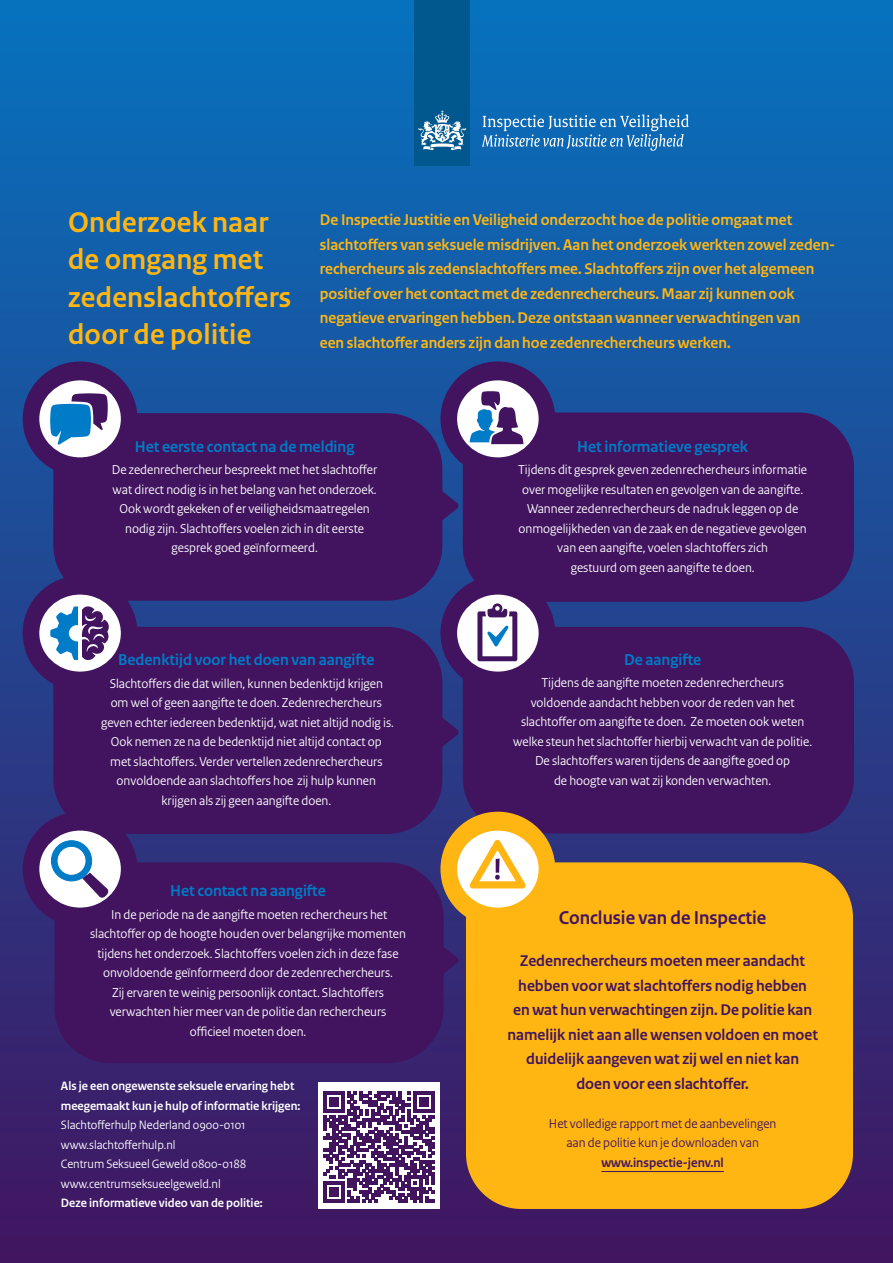
<style>
.page{position:relative;width:893px;height:1263px;background:#fff}
.page>*{position:absolute;margin:0;border:0;box-sizing:border-box;transform-origin:0 0}
.t1{font:700 30px "Rijksoverheid Sans Heading";letter-spacing:.01em;color:#ffb612}
.t2{font:700 19.5px "Rijksoverheid Sans Heading";color:#42145f}
.t3{font:700 16.5px "Rijksoverheid Sans Heading";color:#007bc7}
.t4{font:700 16.35px/24.5px "Rijksoverheid Sans Heading";color:#ffb612}
.t5{font:700 16.35px "Rijksoverheid Sans Heading";color:#42145f}
.t6{font:13.5px/19.5px "Rijksoverheid Sans Heading";color:#fff;text-align:center}
.t7{font:13.5px "Rijksoverheid Sans Heading";color:#42145f}
.t8{font:700 13.5px "Rijksoverheid Sans Heading";color:#42145f}
.t9{font:12.75px "Rijksoverheid Sans Heading";color:#fff}
.t10{font:700 12.75px/19.5px "Rijksoverheid Sans Heading";color:#fff}
</style>
<div class="page">
<div style="left:0;top:0;width:893px;height:1263px;background:linear-gradient(to bottom,#0672be,#421560)"></div>
<div style="left:415px;top:0;width:55px;height:166px;background:#00588e"></div>
<svg style="left:418px;top:110px;width:48px;height:41px"></svg>
<svg style="left:482px;top:115px;width:207px;height:36px;background:#3984c2"></svg>
<div style="left:53px;top:413px;width:389px;height:188px;background:#42145f;border-radius:55px"></div>
<div style="left:463px;top:412px;width:391px;height:190px;background:#42145f;border-radius:55px"></div>
<div style="left:463px;top:627px;width:391px;height:206px;background:#42145f;border-radius:55px"></div>
<div style="left:55px;top:862px;width:389px;height:201px;background:#42145f;border-radius:55px"></div>
<div style="left:53px;top:627px;width:389px;height:207px;background:#42145f;border-radius:55px"></div>
<div style="left:23px;top:361px;width:114px;height:115px;background:#42145f;border-radius:50%"></div>
<div style="left:23px;top:576px;width:114px;height:114px;background:#42145f;border-radius:50%"></div>
<div style="left:23px;top:812px;width:114px;height:114px;background:#42145f;border-radius:50%"></div>
<div style="left:440px;top:361px;width:115px;height:115px;background:#42145f;border-radius:50%"></div>
<div style="left:440px;top:576px;width:115px;height:114px;background:#42145f;border-radius:50%"></div>
<div style="left:39px;top:380px;width:82px;height:77px;background:#fff;border-radius:50%"></div>
<div style="left:39px;top:595px;width:82px;height:77px;background:#fff;border-radius:50%"></div>
<div style="left:39px;top:830px;width:82px;height:77px;background:#fff;border-radius:50%"></div>
<div style="left:457px;top:380px;width:82px;height:77px;background:#fff;border-radius:50%"></div>
<div style="left:457px;top:595px;width:82px;height:77px;background:#fff;border-radius:50%"></div>
<div style="left:466px;top:862px;width:387px;height:347px;background:#ffb612;border-radius:55px"></div>
<div style="left:440px;top:812px;width:115px;height:114px;background:#ffb612;border-radius:50%"></div>
<div style="left:457px;top:831px;width:82px;height:77px;background:#fff;border-radius:50%"></div>
<svg style="left:442px;top:485px;width:17px;height:41px"></svg>
<svg style="left:442px;top:711px;width:17px;height:42px"></svg>
<svg style="left:444px;top:939px;width:15px;height:42px"></svg>
<div style="left:318px;top:1083px;width:122px;height:126px;background:#fff"></div>
<svg style="left:323px;top:1091px;width:111px;height:111px"></svg>
<hr style="left:601px;top:1171px;width:123px;height:1px;background:#42145f">
<svg style="left:470px;top:391px;width:53px;height:53px"></svg>
<svg style="left:50px;top:606px;width:60px;height:55px"></svg>
<svg style="left:477px;top:603px;width:40px;height:58px"></svg>
<svg style="left:470px;top:840px;width:56px;height:48px"></svg>
<svg style="left:50px;top:393px;width:58px;height:52px"></svg>
<svg style="left:51px;top:840px;width:58px;height:57px"></svg>
<p class="t1" style="left:68px;top:205px;width:202px">Onderzoek naar</p>
<p class="t1" style="left:68px;top:242px;width:196px">de omgang met</p>
<p class="t1" style="left:68px;top:280px;width:225px">zedenslachtoffers</p>
<p class="t1" style="left:68px;top:318px;width:185px">door de politie</p>
<p class="t4" style="left:320px;top:208px;width:517px">De Inspectie Justitie en Veiligheid onderzocht hoe de politie omgaat met slachtoffers van seksuele misdrijven. Aan het onderzoek werkten zowel zeden-</p>
<p class="t4" style="left:320px;top:257px;width:496px">rechercheurs als zedenslachtoffers mee. Slachtoffers zijn over het algemeen</p>
<p class="t4" style="left:320px;top:281px;width:476px">positief over het contact met de zedenrechercheurs. Maar zij kunnen ook</p>
<p class="t4" style="left:320px;top:306px;width:482px">negatieve ervaringen hebben. Deze ontstaan wanneer verwachtingen van</p>
<p class="t4" style="left:320px;top:330px;width:412px">een slachtoffer anders zijn dan hoe zedenrechercheurs werken.</p>
<p class="t3" style="left:135px;top:437px;width:221px">Het eerste contact na de melding</p>
<p class="t6" style="left:112px;top:460px;width:267px">De zedenrechercheur bespreekt met het slachtoffer</p>
<p class="t6" style="left:113px;top:480px;width:266px">wat direct nodig is in het belang van het onderzoek.</p>
<p class="t6" style="left:119px;top:499px;width:252px">Ook wordt gekeken of er veiligheidsmaatregelen</p>
<p class="t6" style="left:125px;top:519px;width:240px">nodig zijn. Slachtoffers voelen zich in dit eerste</p>
<p class="t6" style="left:171px;top:538px;width:148px">gesprek goed geïnformeerd.</p>
<p class="t3" style="left:118px;top:650px;width:258px">Bedenktijd voor het doen van aangifte</p>
<p class="t6" style="left:110px;top:674px;width:275px">Slachtoffers die dat willen, kunnen bedenktijd krijgen</p>
<p class="t6" style="left:111px;top:693px;width:273px">om wel of geen aangifte te doen. Zedenrechercheurs</p>
<p class="t6" style="left:101px;top:713px;width:294px">geven echter iedereen bedenktijd, wat niet altijd nodig is.</p>
<p class="t6" style="left:111px;top:732px;width:272px">Ook nemen ze na de bedenktijd niet altijd contact op</p>
<p class="t6" style="left:110px;top:752px;width:274px">met slachtoffers. Verder vertellen zedenrechercheurs</p>
<p class="t6" style="left:117px;top:771px;width:261px">onvoldoende aan slachtoffers hoe zij hulp kunnen</p>
<p class="t6" style="left:162px;top:791px;width:171px">krijgen als zij geen aangifte doen.</p>
<p class="t3" style="left:170px;top:882px;width:157px">Het contact na aangifte</p>
<p class="t6" style="left:111px;top:905px;width:278px">In de periode na de aangifte moeten rechercheurs het</p>
<p class="t6" style="left:90px;top:924px;width:317px">slachtoffer op de hoogte houden over belangrijke momenten tijdens het onderzoek. Slachtoffers voelen zich in deze fase</p>
<p class="t6" style="left:103px;top:963px;width:291px">onvoldoende geïnformeerd door de zedenrechercheurs.</p>
<p class="t6" style="left:112px;top:983px;width:273px">Zij ervaren te weinig persoonlijk contact. Slachtoffers</p>
<p class="t6" style="left:110px;top:1002px;width:278px">verwachten hier meer van de politie dan rechercheurs</p>
<p class="t6" style="left:190px;top:1022px;width:118px">officieel moeten doen.</p>
<p class="t10" style="left:61px;top:1076px;width:241px">Als je een ongewenste seksuele ervaring hebt meegemaakt kun je hulp of informatie krijgen:</p>
<p class="t9" style="left:61px;top:1117px;width:186px">Slachtofferhulp Nederland 0900-0101</p>
<p class="t9" style="left:61px;top:1137px;width:116px">www.slachtofferhulp.nl</p>
<p class="t9" style="left:61px;top:1156px;width:187px">Centrum Seksueel Geweld 0800-0188</p>
<p class="t9" style="left:61px;top:1176px;width:161px">www.centrumseksueelgeweld.nl</p>
<p class="t10" style="left:61px;top:1193px;width:203px">Deze informatieve video van de politie:</p>
<p class="t3" style="left:577px;top:437px;width:173px">Het informatieve gesprek</p>
<p class="t6" style="left:518px;top:460px;width:290px">Tijdens dit gesprek geven zedenrechercheurs informatie</p>
<p class="t6" style="left:522px;top:480px;width:283px">over mogelijke resultaten en gevolgen van de aangifte.</p>
<p class="t6" style="left:527px;top:499px;width:273px">Wanneer zedenrechercheurs de nadruk leggen op de</p>
<p class="t6" style="left:518px;top:519px;width:290px">onmogelijkheden van de zaak en de negatieve gevolgen</p>
<p class="t6" style="left:557px;top:538px;width:212px">van een aangifte, voelen slachtoffers zich</p>
<p class="t6" style="left:571px;top:558px;width:185px">gestuurd om geen aangifte te doen.</p>
<p class="t3" style="left:624px;top:650px;width:79px">De aangifte</p>
<p class="t6" style="left:541px;top:673px;width:244px">Tijdens de aangifte moeten zedenrechercheurs</p>
<p class="t6" style="left:531px;top:693px;width:265px">voldoende aandacht hebben voor de reden van het</p>
<p class="t6" style="left:521px;top:712px;width:285px">slachtoffer om aangifte te doen. Ze moeten ook weten</p>
<p class="t6" style="left:513px;top:732px;width:300px">welke steun het slachtoffer hierbij verwacht van de politie.</p>
<p class="t6" style="left:535px;top:751px;width:257px">De slachtoffers waren tijdens de aangifte goed op</p>
<p class="t6" style="left:554px;top:771px;width:219px">de hoogte van wat zij konden verwachten.</p>
<p class="t2" style="left:559px;top:907px;width:209px">Conclusie van de Inspectie</p>
<p class="t5" style="left:520px;top:952px;width:286px">Zedenrechercheurs moeten meer aandacht</p>
<p class="t5" style="left:518px;top:976px;width:290px">hebben voor wat slachtoffers nodig hebben</p>
<p class="t5" style="left:513px;top:1001px;width:301px">en wat hun verwachtingen zijn. De politie kan</p>
<p class="t5" style="left:507px;top:1025px;width:312px">namelijk niet aan alle wensen voldoen en moet</p>
<p class="t5" style="left:526px;top:1050px;width:274px">duidelijk aangeven wat zij wel en niet kan</p>
<p class="t5" style="left:576px;top:1074px;width:174px">doen voor een slachtoffer.</p>
<p class="t7" style="left:549px;top:1116px;width:229px">Het volledige rapport met de aanbevelingen</p>
<p class="t7" style="left:566px;top:1135px;width:194px">aan de politie kun je downloaden van</p>
<p class="t8" style="left:601px;top:1155px;width:124px">www.inspectie-jenv.nl</p>
</div>
